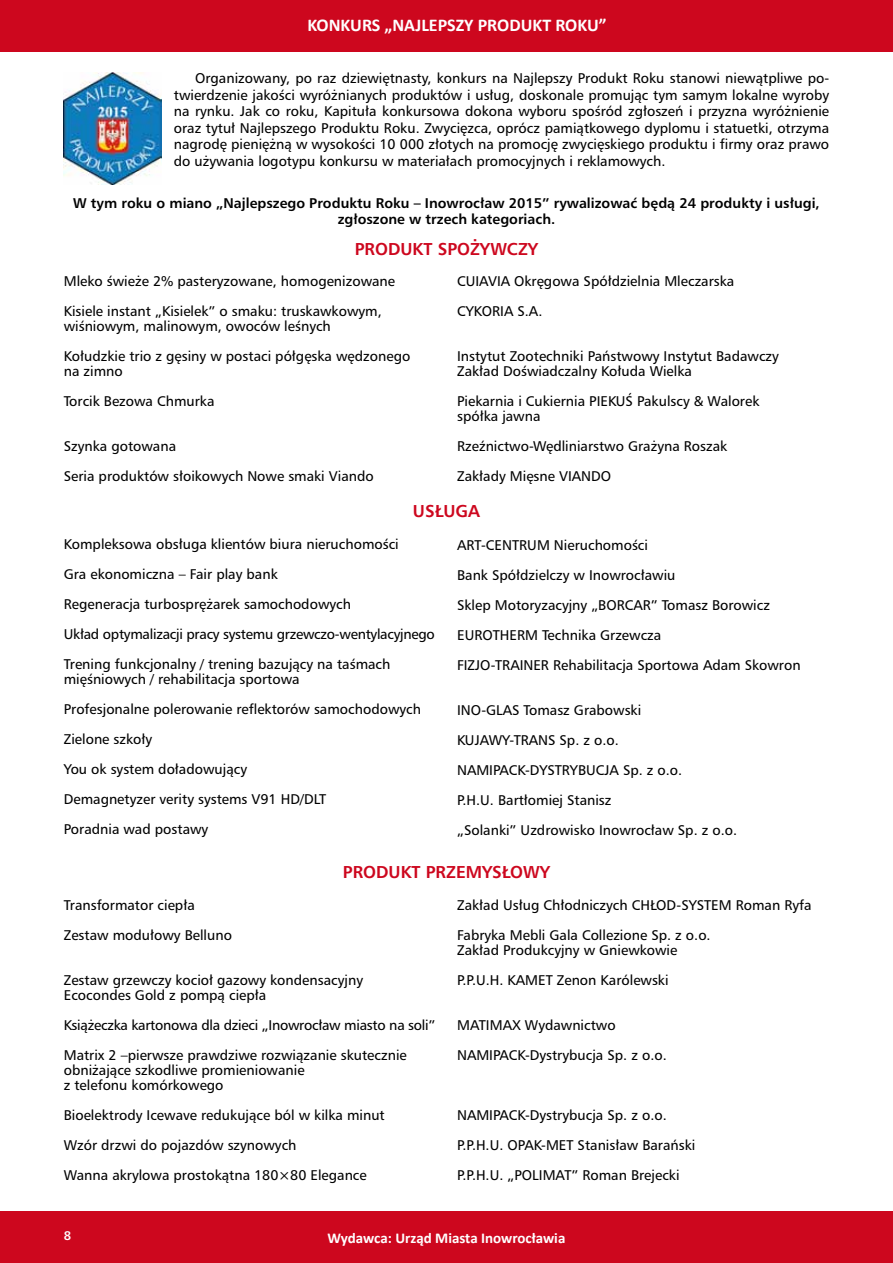
<style>
.page{position:relative;width:893px;height:1263px;background:#fff}
.page>*{position:absolute;margin:0;border:0;box-sizing:border-box;transform-origin:0 0}
.t1{font:700 18px "Calibri";color:#fff}
.t2{font:700 16.5px "Humnst 777 PL";color:#cd071e}
.t3{font:700 15px "Calibri";color:#fff}
.t4{font:13.5px/15px "Humnst 777 PL";color:#000}
.t5{font:700 13.5px/16.5px "Humnst 777 PL";color:#000;text-align:center}
.t6{font:13.5px "Humnst 777 PL";letter-spacing:-.02em;color:#000}
.t7{font:700 12px "Humnst 777 PL";color:#fff}
</style>
<div class="page">
<div style="left:0;top:1212px;width:893px;height:51px;background:#cd071e"></div>
<div style="left:0;top:0;width:893px;height:51px;background:#cd071e"></div>
<img style="left:64px;top:72px;width:97px;height:113px">
<h1 class="t1" style="left:308px;top:13px;width:301px">KONKURS „NAJLEPSZY PRODUKT ROKU”</h1>
<p class="t4" style="left:174px;top:70px;width:657px;line-height:16.5px;text-align:justify;text-indent:21px">Organizowany, po raz dziewiętnasty, konkurs na Najlepszy Produkt Roku stanowi niewątpliwe po&shy;twierdzenie jakości wyróżnianych produktów i usług, doskonale promując tym samym lokalne wyroby na rynku. Jak co roku, Kapituła konkursowa dokona wyboru spośród zgłoszeń i przyzna wyróżnienie oraz tytuł Najlepszego Produktu Roku. Zwycięzca, oprócz pamiątkowego dyplomu i statuetki, otrzyma nagrodę pieniężną w wysokości 10 000 złotych na promocję zwycięskiego produktu i firmy oraz prawo do używania logotypu konkursu w materiałach promocyjnych i reklamowych.</p>
<p class="t5" style="left:73px;top:194px;width:748px">W tym roku o miano „Najlepszego Produktu Roku – Inowrocław 2015” rywalizować będą 24 produkty i usługi, zgłoszone w trzech kategoriach.</p>
<p class="t2" style="left:355px;top:238px;width:22px">Produkt</p>
<p class="t2" style="left:438px;top:238px;width:12px">spo</p>
<p class="t2" style="left:470px;top:238px;width:23px">żywczy</p>
<p class="t4" style="left:64px;top:274px;width:333px">Mleko świeże 2% pasteryzowane, homogenizowane</p>
<p class="t4" style="left:64px;top:304px;width:319px">Kisiele instant „Kisielek” o smaku: truskawkowym, wiśniowym, malinowym, owoców leśnych</p>
<p class="t4" style="left:64px;top:349px;width:348px">Kołudzkie trio z gęsiny w postaci półgęska wędzonego na zimno</p>
<p class="t4" style="left:64px;top:394px;width:152px">Torcik Bezowa Chmurka</p>
<p class="t4" style="left:64px;top:439px;width:114px">Szynka gotowana</p>
<p class="t4" style="left:64px;top:469px;width:312px">Seria produktów słoikowych Nowe smaki Viando</p>
<p class="t2" style="left:413px;top:500px;width:13px">usługa</p>
<p class="t4" style="left:64px;top:536px;width:337px">Kompleksowa obsługa klientów biura nieruchomości</p>
<p class="t4" style="left:64px;top:566px;width:215px">Gra ekonomiczna – Fair play bank</p>
<p class="t4" style="left:64px;top:596px;width:289px">Regeneracja turbosprężarek samochodowych</p>
<p class="t6" style="left:64px;top:625px;width:373px">Układ optymalizacji pracy systemu grzewczo-wentylacyjnego</p>
<p class="t4" style="left:64px;top:656px;width:328px">Trening funkcjonalny / trening bazujący na taśmach mięśniowych / rehabilitacja sportowa</p>
<p class="t4" style="left:64px;top:701px;width:359px">Profesjonalne polerowanie reflektorów samochodowych</p>
<p class="t4" style="left:64px;top:731px;width:90px">Zielone szkoły</p>
<p class="t4" style="left:64px;top:761px;width:185px">You ok system doładowujący</p>
<p class="t4" style="left:64px;top:791px;width:249px">Demagnetyzer verity systems v91 hd/dlt</p>
<p class="t4" style="left:64px;top:821px;width:146px">Poradnia wad postawy</p>
<p class="t2" style="left:343px;top:861px;width:12px">produkt</p>
<p class="t2" style="left:426px;top:861px;width:13px">przemysłowy</p>
<p class="t4" style="left:64px;top:897px;width:133px">Transformator ciepła</p>
<p class="t4" style="left:64px;top:927px;width:170px">Zestaw modułowy Belluno</p>
<p class="t4" style="left:64px;top:972px;width:301px">Zestaw grzewczy kocioł gazowy kondensacyjny<br>Ecocondes Gold z pompą ciepła</p>
<p class="t6" style="left:64px;top:1016px;width:373px">Książeczka kartonowa dla dzieci „Inowrocław miasto na soli”</p>
<p class="t4" style="left:64px;top:1047px;width:345px">Matrix 2 –pierwsze prawdziwe rozwiązanie skutecznie obniżające szkodliwe promieniowanie<br>z telefonu komórkowego</p>
<p class="t4" style="left:64px;top:1107px;width:323px">Bioelektrody Icewave redukujące ból w kilka minut</p>
<p class="t4" style="left:64px;top:1137px;width:234px">Wzór drzwi do pojazdów szynowych</p>
<p class="t4" style="left:64px;top:1167px;width:305px">Wanna akrylowa prostokątna 180×80 Elegance</p>
<p class="t4" style="left:457px;top:274px;width:279px">CUIAVIA Okręgowa Spółdzielnia Mleczarska</p>
<p class="t4" style="left:457px;top:304px;width:87px">CYKORIA S.A.</p>
<p class="t4" style="left:457px;top:349px;width:323px">Instytut Zootechniki Państwowy Instytut Badawczy<br>Zakład Doświadczalny Kołuda Wielka</p>
<p class="t4" style="left:457px;top:394px;width:304px">Piekarnia i Cukiernia PIEKUŚ Pakulscy &amp; Walorek spółka jawna</p>
<p class="t4" style="left:457px;top:439px;width:272px">Rzeźnictwo-Wędliniarstwo Grażyna Roszak</p>
<p class="t4" style="left:457px;top:469px;width:156px">Zakłady Mięsne VIANDO</p>
<p class="t4" style="left:457px;top:538px;width:192px">ART-CENTRUM Nieruchomości</p>
<p class="t4" style="left:457px;top:568px;width:220px">Bank Spółdzielczy w Inowrocławiu</p>
<p class="t4" style="left:457px;top:598px;width:314px">Sklep Motoryzacyjny „BORCAR” Tomasz Borowicz</p>
<p class="t4" style="left:457px;top:628px;width:206px">EUROTHERM Technika Grzewcza</p>
<p class="t4" style="left:457px;top:658px;width:345px">FIZJO-TRAINER Rehabilitacja Sportowa Adam Skowron</p>
<p class="t4" style="left:457px;top:703px;width:186px">INO-GLAS Tomasz Grabowski</p>
<p class="t4" style="left:457px;top:733px;width:163px">KUJAWY-TRANS Sp. z o.o.</p>
<p class="t4" style="left:457px;top:763px;width:227px">NAMIPACK-DYSTRYBUCJA Sp. z o.o.</p>
<p class="t4" style="left:457px;top:793px;width:156px">P.H.U. Bartłomiej Stanisz</p>
<p class="t4" style="left:457px;top:823px;width:281px">„Solanki” Uzdrowisko Inowrocław Sp. z o.o.</p>
<p class="t4" style="left:457px;top:897px;width:356px">Zakład Usług Chłodniczych CHŁOD-SYSTEM Roman Ryfa</p>
<p class="t4" style="left:457px;top:927px;width:255px">Fabryka Mebli Gala Collezione Sp. z o.o.<br>Zakład Produkcyjny w Gniewkowie</p>
<p class="t4" style="left:457px;top:972px;width:213px">P.P.U.H. KAMET Zenon Karólewski</p>
<p class="t4" style="left:457px;top:1017px;width:160px">MATIMAX Wydawnictwo</p>
<p class="t4" style="left:457px;top:1047px;width:211px">NAMIPACK-Dystrybucja Sp. z o.o.</p>
<p class="t4" style="left:457px;top:1107px;width:211px">NAMIPACK-Dystrybucja Sp. z o.o.</p>
<p class="t4" style="left:457px;top:1137px;width:240px">P.P.H.U. OPAK-MET Stanisław Barański</p>
<p class="t4" style="left:457px;top:1167px;width:224px">P.P.H.U. „POLIMAT” Roman Brejecki</p>
<p class="t7" style="left:64px;top:1227px;width:9px">8</p>
<p class="t3" style="left:328px;top:1228px;width:239px">Wydawca: Urząd Miasta Inowrocławia</p>
</div>
